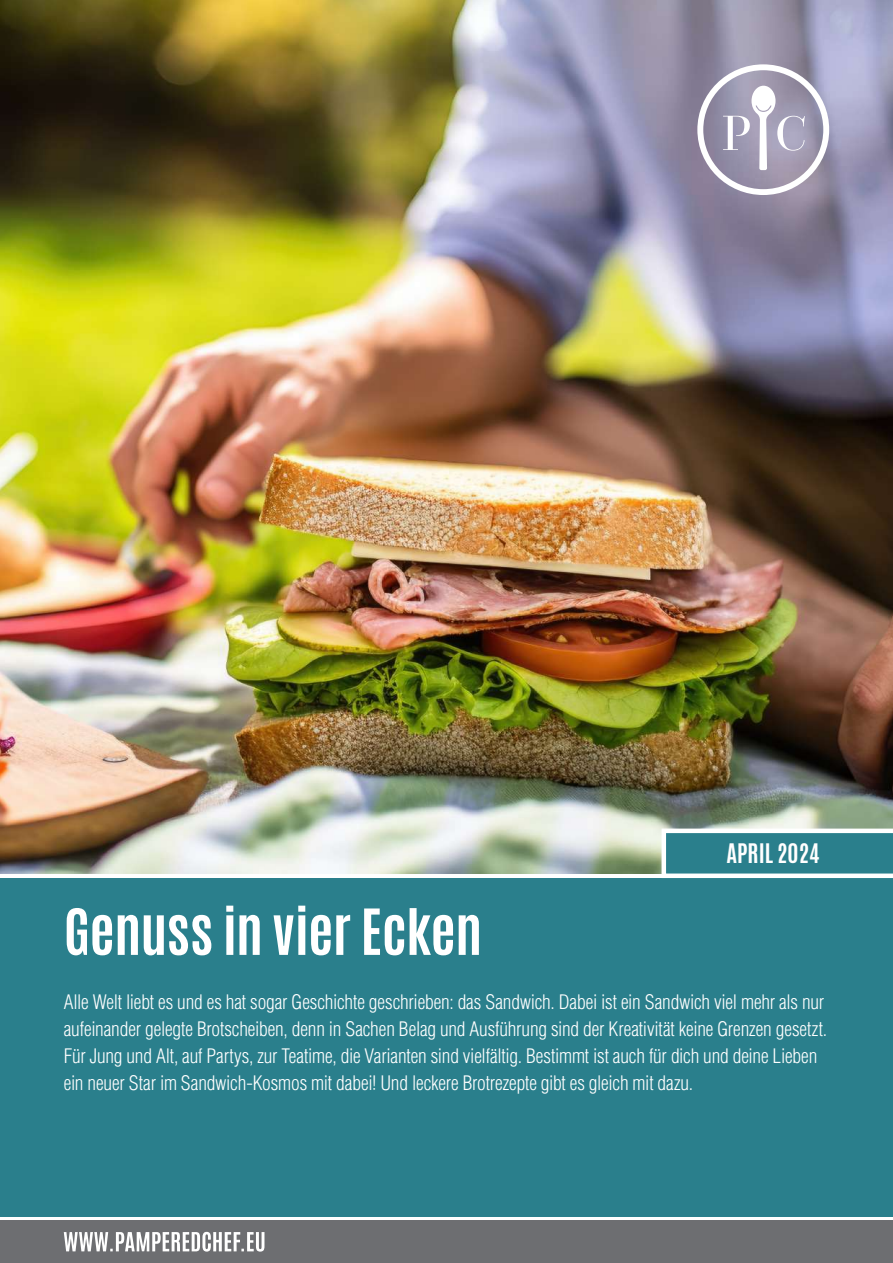
<style>
.page{position:relative;width:893px;height:1263px;background:#fff}
.page>*{position:absolute;margin:0;border:0;box-sizing:border-box;transform-origin:0 0}
.t1{font:700 54px "Antonio";letter-spacing:-.01em;color:#fff}
.t2{font:700 22.5px "Antonio";color:#fff}
.t3{font:300 condensed 19.5px/27px "Helvetica";letter-spacing:-.01em;color:#fff}
</style>
<div class="page">
<img style="left:0;top:0;width:893px;height:874px">
<div style="left:0;top:878px;width:893px;height:338px;background:#2a7f8c"></div>
<div style="left:0;top:1220px;width:893px;height:43px;background:#6d6e71"></div>
<svg style="left:64px;top:1232px;width:200px;height:19px"></svg>
<svg style="left:697px;top:64px;width:132px;height:131px"></svg>
<svg style="left:662px;top:828px;width:231px;height:46px;background:#468f9a"></svg>
<h1 class="t1" style="left:64px;top:891px;width:420px">Genuss in vier Ecken</h1>
<p class="t2" style="left:726px;top:836px;width:95px">APRIL 2024</p>
<p class="t3" style="left:64px;top:988px;width:765px">Alle Welt liebt es und es hat sogar Geschichte geschrieben: das Sandwich. Dabei ist ein Sandwich viel mehr als nur aufeinander gelegte Brotscheiben, denn in Sachen Belag und Ausführung sind der Kreativität keine Grenzen gesetzt.<br>Für Jung und Alt, auf Partys, zur Teatime, die Varianten sind vielfältig. Bestimmt ist auch für dich und deine Lieben ein neuer Star im Sandwich-Kosmos mit dabei! Und leckere Brotrezepte gibt es gleich mit dazu.</p>
</div>
